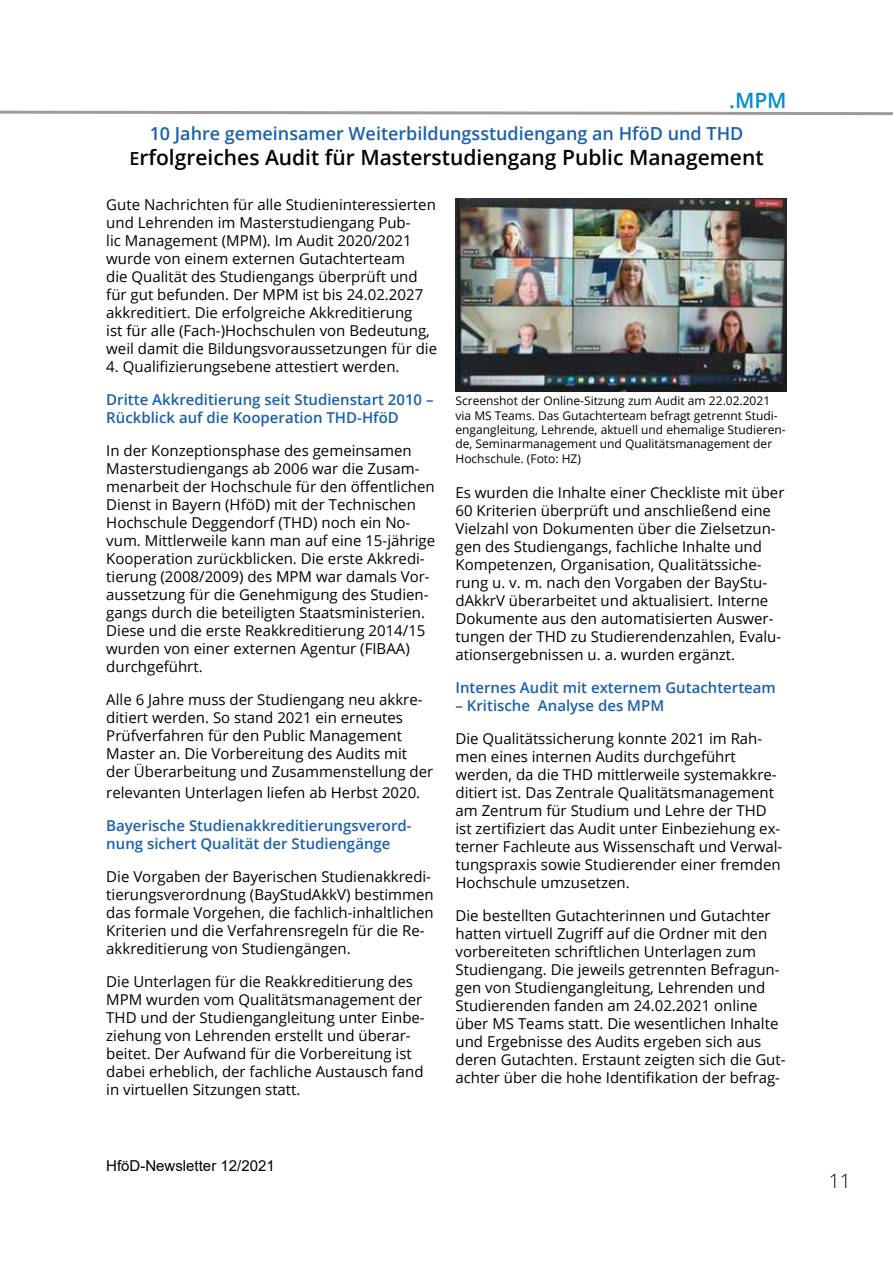
<style>
.page{position:relative;width:893px;height:1263px;background:#fff}
.page>*{position:absolute;margin:0;border:0;box-sizing:border-box;transform-origin:0 0}
.t1{font:600 21px "Open Sans";color:#000}
.t2{font:600 21px "Open Sans";color:#008cd2}
.t3{font:300 19.5px "Open Sans";color:#000}
.t4{font:600 18px "Open Sans";color:#1961ac}
.t5{font:15px/18px "Open Sans";color:#000}
.t6{font:600 15px/18px "Open Sans";color:#1961ac}
.t7{font:15px "Arial";color:#000}
.t8{font:12px/14.4px "Open Sans";color:#000}
.s1{font-size:18px}
</style>
<div class="page">
<svg style="left:0;top:110px;width:893px;height:6px"></svg>
<img style="left:455px;top:198px;width:332px;height:193px">
<h1 class="t2" style="left:729px;top:86px;width:59px">.MPM</h1>
<p class="t4" style="left:150px;top:121px;width:595px">10 Jahre gemeinsamer Weiterbildungsstudiengang an HföD und THD</p>
<h1 class="t1" style="left:129px;top:143px;width:636px"><span class="s1">E</span>rfolgreiches Audit für Masterstudiengang Public Management</h1>
<p class="t5" style="left:106px;top:195px;width:332px">Gute Nachrichten für alle Studieninteressierten und Lehrenden im Masterstudiengang Pub-<br>lic Management (MPM). Im Audit 2020/2021 wurde von einem externen Gutachterteam<br>die Qualität des Studiengangs überprüft und für gut befunden. Der MPM ist bis 24.02.2027 akkreditiert. Die erfolgreiche Akkreditierung<br>ist für alle (Fach-)Hochschulen von Bedeutung, weil damit die Bildungsvoraussetzungen für die</p>
<p class="t5" style="left:106px;top:357px;width:295px">4. Qualifizierungsebene attestiert werden.</p>
<p class="t6" style="left:106px;top:390px;width:329px">Dritte Akkreditierung seit Studienstart 2010 –<br>Rückblick auf die Kooperation THD-HföD</p>
<p class="t5" style="left:106px;top:441px;width:330px">In der Konzeptionsphase des gemeinsamen Masterstudiengangs ab 2006 war die Zusam&shy;menarbeit der Hochschule für den öffentlichen Dienst in Bayern (HföD) mit der Technischen Hochschule Deggendorf (THD) noch ein No&shy;vum. Mittlerweile kann man auf eine 15-jährige Kooperation zurückblicken. Die erste Akkredi&shy;tierung (2008/2009) des MPM war damals Vor&shy;aussetzung für die Genehmigung des Studien&shy;gangs durch die beteiligten Staatsministerien.<br>Diese und die erste Reakkreditierung 2014/15 wurden von einer externen Agentur (FIBAA) durchgeführt.</p>
<p class="t5" style="left:106px;top:690px;width:329px">Alle 6 Jahre muss der Studiengang neu akkre&shy;ditiert werden. So stand 2021 ein erneutes Prüfverfahren für den Public Management Master an. Die Vorbereitung des Audits mit der Überarbeitung und Zusammenstellung der</p>
<p class="t5" style="left:106px;top:783px;width:315px">relevanten Unterlagen liefen ab Herbst 2020.</p>
<p class="t6" style="left:106px;top:816px;width:307px">Bayerische Studienakkreditierungsverord&shy;nung sichert Qualität der Studiengänge</p>
<p class="t5" style="left:106px;top:867px;width:329px">Die Vorgaben der Bayerischen Studienakkredi&shy;tierungsverordnung (BayStudAkkV) bestimmen das formale Vorgehen, die fachlich-inhaltlichen Kriterien und die Verfahrensregeln für die Re&shy;akkreditierung von Studiengängen.</p>
<p class="t5" style="left:106px;top:972px;width:320px">Die Unterlagen für die Reakkreditierung des MPM wurden vom Qualitätsmanagement der THD und der Studiengangleitung unter Einbe&shy;ziehung von Lehrenden erstellt und überar&shy;beitet. Der Aufwand für die Vorbereitung ist dabei erheblich, der fachliche Austausch fand in virtuellen Sitzungen statt.</p>
<p class="t8" style="left:455px;top:393px;width:332px">Screenshot der Online-Sitzung zum Audit am 22.02.2021 via MS Teams. Das Gutachterteam befragt getrennt Studi&shy;engangleitung, Lehrende, aktuell und ehemalige Studieren&shy;de, Seminarmanagement und Qualitätsmanagement der Hochschule. (Foto: HZ)</p>
<p class="t5" style="left:455px;top:483px;width:330px">Es wurden die Inhalte einer Checkliste mit über 60 Kriterien überprüft und anschließend eine Vielzahl von Dokumenten über die Zielsetzun&shy;gen des Studiengangs, fachliche Inhalte und Kompetenzen, Organisation, Qualitätssiche&shy;rung u. v. m. nach den Vorgaben der BayStu&shy;dAkkrV überarbeitet und aktualisiert. Interne Dokumente aus den automatisierten Auswer&shy;tungen der THD zu Studierendenzahlen, Evalu&shy;ationsergebnissen u. a. wurden ergänzt.</p>
<p class="t6" style="left:455px;top:678px;width:322px">Internes Audit mit externem Gutachterteam</p>
<p class="t6" style="left:455px;top:696px;width:210px">– Kritische Analyse des MPM</p>
<p class="t5" style="left:455px;top:729px;width:328px">Die Qualitätssicherung konnte 2021 im Rah&shy;men eines internen Audits durchgeführt werden, da die THD mittlerweile systemakkre&shy;ditiert ist. Das Zentrale Qualitätsmanagement am Zentrum für Studium und Lehre der THD ist zertifiziert das Audit unter Einbeziehung ex&shy;terner Fachleute aus Wissenschaft und Verwal&shy;tungspraxis sowie Studierender einer fremden Hochschule umzusetzen.</p>
<p class="t5" style="left:455px;top:906px;width:332px">Die bestellten Gutachterinnen und Gutachter hatten virtuell Zugriff auf die Ordner mit den vorbereiteten schriftlichen Unterlagen zum Studiengang. Die jeweils getrennten Befragun&shy;gen von Studiengangleitung, Lehrenden und Studierenden fanden am 24.02.2021 online über MS Teams statt. Die wesentlichen Inhalte und Ergebnisse des Audits ergeben sich aus deren Gutachten. Erstaunt zeigten sich die Gut&shy;achter über die hohe Identifikation der befrag-</p>
<p class="t7" style="left:106px;top:1156px;width:170px">HföD-Newsletter 12/2021</p>
<h2 class="t3" style="left:829px;top:1168px;width:24px">11</h2>
</div>
